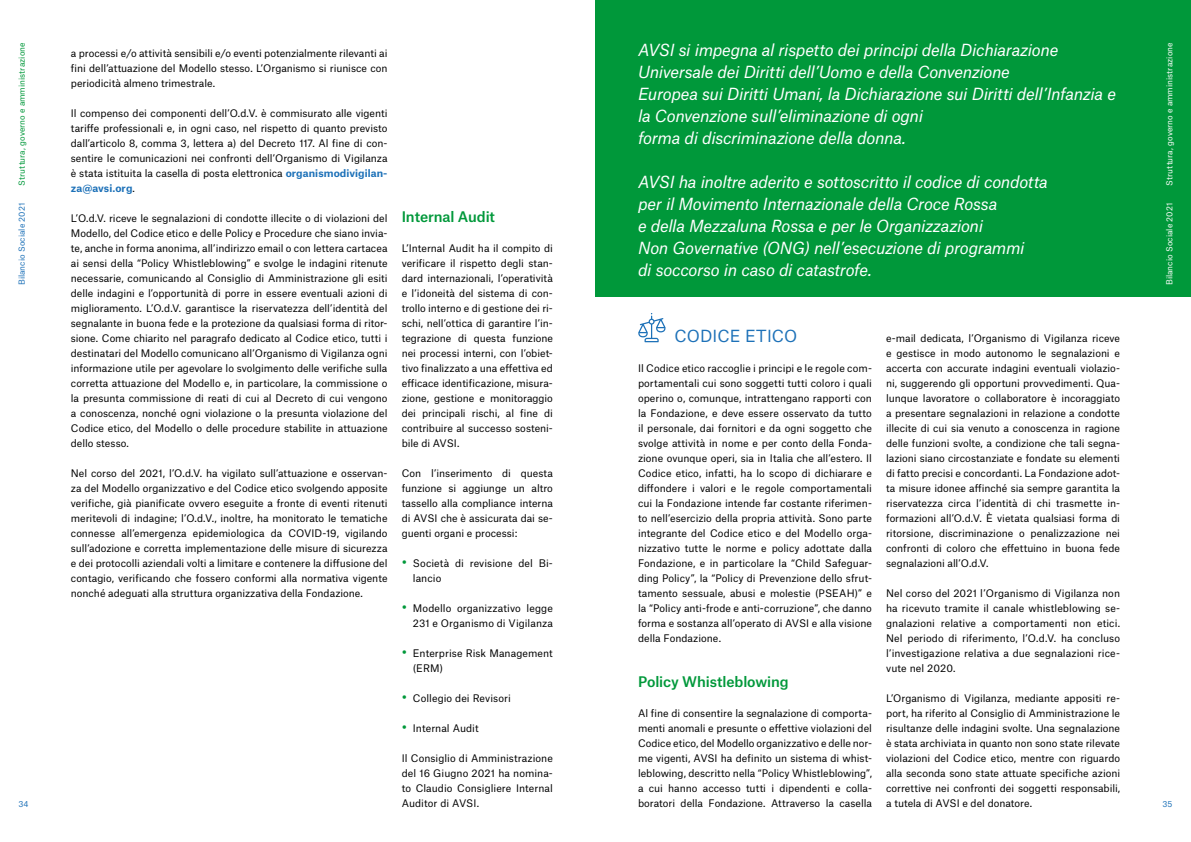
<style>
.page{position:relative;width:1191px;height:842px;background:#fff}
.page>*{position:absolute;margin:0;border:0;box-sizing:border-box;transform-origin:0 0}
.t1{font:italic 16px/22px "Atlas Grotesk";letter-spacing:-.02em;color:#fff}
.t2{font:16px "Atlas Grotesk";letter-spacing:.005em;color:#1d71b8}
.t3{font:16px/30px "Atlas Grotesk";color:#00983a}
.t4{font:500 14px "Atlas Grotesk";letter-spacing:-.005em;color:#00983a}
.t5{font:10px/15px "Atlas Grotesk";color:#000;text-align:justify}
.t6{font:8px "Atlas Grotesk";letter-spacing:.005em;color:#fff}
.t7{font:8px "Atlas Grotesk";letter-spacing:.005em;color:#00983a}
.t8{font:8px "Atlas Grotesk";letter-spacing:.005em;color:#1d71b8}
.s1{font-weight:700;color:#1d71b8}
</style>
<div class="page">
<div style="left:595px;top:0;width:596px;height:297px;background:#00983a"></div>
<svg style="left:638px;top:313px;width:28px;height:29px"></svg>
<p class="t7" style="left:15px;top:185px;width:144px;rotate:-90deg">Struttura, governo e amministrazione</p>
<p class="t6" style="left:1163px;top:185px;width:144px;rotate:-90deg">Struttura, governo e amministrazione</p>
<p class="t1" style="left:638px;top:37px;width:479px">AVSI si impegna al rispetto dei principi della Dichiarazione Universale dei Diritti dell’Uomo e della Convenzione<br>Europea sui Diritti Umani, la Dichiarazione sui Diritti dell’Infanzia e la Convenzione sull’eliminazione di ogni<br>forma di discriminazione della donna.</p>
<p class="t1" style="left:638px;top:169px;width:411px">AVSI ha inoltre aderito e sottoscritto il codice di condotta per il Movimento Internazionale della Croce Rossa<br>e della Mezzaluna Rossa e per le Organizzazioni<br>Non Governative (ONG) nell’esecuzione di programmi<br>di soccorso in caso di catastrofe.</p>
<p class="t5" style="left:71px;top:44px;width:318px">a processi e/o attività sensibili e/o eventi potenzialmente rilevanti ai fini dell’attuazione del Modello stesso. L’Organismo si riunisce con periodicità almeno trimestrale.</p>
<p class="t5" style="left:71px;top:104px;width:318px">Il compenso dei componenti dell’O.d.V. è commisurato alle vigenti tariffe professionali e, in ogni caso, nel rispetto di quanto previsto dall’articolo 8, comma 3, lettera a) del Decreto 117. Al fine di con&shy;sentire le comunicazioni nei confronti dell’Organismo di Vigilanza è stata istituita la casella di posta elettronica <span class="s1">organismodivigilan&shy;za@avsi.org</span>.</p>
<p class="t5" style="left:71px;top:209px;width:318px">L’O.d.V. riceve le segnalazioni di condotte illecite o di violazioni del Modello, del Codice etico e delle Policy e Procedure che siano invia&shy;te, anche in forma anonima, all’indirizzo email o con lettera cartacea ai sensi della “Policy Whistleblowing” e svolge le indagini ritenute necessarie, comunicando al Consiglio di Amministrazione gli esiti delle indagini e l’opportunità di porre in essere eventuali azioni di miglioramento. L’O.d.V. garantisce la riservatezza dell’identità del segnalante in buona fede e la protezione da qualsiasi forma di ritor&shy;sione. Come chiarito nel paragrafo dedicato al Codice etico, tutti i destinatari del Modello comunicano all’Organismo di Vigilanza ogni informazione utile per agevolare lo svolgimento delle verifiche sulla corretta attuazione del Modello e, in particolare, la commissione o la presunta commissione di reati di cui al Decreto di cui vengono a conoscenza, nonché ogni violazione o la presunta violazione del Codice etico, del Modello o delle procedure stabilite in attuazione dello stesso.</p>
<p class="t5" style="left:71px;top:464px;width:318px">Nel corso del 2021, l’O.d.V. ha vigilato sull’attuazione e osservan&shy;za del Modello organizzativo e del Codice etico svolgendo apposite verifiche, già pianificate ovvero eseguite a fronte di eventi ritenuti meritevoli di indagine; l’O.d.V., inoltre, ha monitorato le tematiche connesse all’emergenza epidemiologica da COVID-19, vigilando sull’adozione e corretta implementazione delle misure di sicurezza e dei protocolli aziendali volti a limitare e contenere la diffusione del contagio, verificando che fossero conformi alla normativa vigente nonché adeguati alla struttura organizzativa della Fondazione.</p>
<p class="t8" style="left:15px;top:285px;width:84px;rotate:-90deg">Bilancio Sociale 2021</p>
<p class="t6" style="left:1163px;top:285px;width:84px;rotate:-90deg">Bilancio Sociale 2021</p>
<h2 class="t4" style="left:402px;top:205px;width:95px">Internal Audit</h2>
<p class="t5" style="left:402px;top:239px;width:153px">L’Internal Audit ha il compito di verificare il rispetto degli stan&shy;dard internazionali, l’operatività e l’idoneità del sistema di con&shy;trollo interno e di gestione dei ri&shy;schi, nell’ottica di garantire l’in&shy;tegrazione di questa funzione nei processi interni, con l’obiet&shy;tivo finalizzato a una effettiva ed efficace identificazione, misura&shy;zione, gestione e monitoraggio dei principali rischi, al fine di contribuire al successo sosteni&shy;bile di AVSI.</p>
<p class="t5" style="left:402px;top:464px;width:153px">Con l’inserimento di questa funzione si aggiunge un altro tassello alla compliance interna di AVSI che è assicurata dai se&shy;guenti organi e processi:</p>
<h1 class="t2" style="left:674px;top:323px;width:124px">CODICE ETICO</h1>
<p class="t5" style="left:886px;top:329px;width:235px">e-mail dedicata, l’Organismo di Vigilanza riceve e gestisce in modo autonomo le segnalazioni e accerta con accurate indagini eventuali violazio&shy;ni, suggerendo gli opportuni provvedimenti. Qua&shy;lunque lavoratore o collaboratore è incoraggiato a presentare segnalazioni in relazione a condotte illecite di cui sia venuto a conoscenza in ragione delle funzioni svolte, a condizione che tali segna&shy;lazioni siano circostanziate e fondate su elementi di fatto precisi e concordanti. La Fondazione adot&shy;ta misure idonee affinché sia sempre garantita la riservatezza circa l’identità di chi trasmette in&shy;formazioni all’O.d.V. È vietata qualsiasi forma di ritorsione, discriminazione o penalizzazione nei confronti di coloro che effettuino in buona fede segnalazioni all’O.d.V.</p>
<p class="t5" style="left:886px;top:584px;width:235px">Nel corso del 2021 l’Organismo di Vigilanza non ha ricevuto tramite il canale whistleblowing se&shy;gnalazioni relative a comportamenti non etici.<br>Nel periodo di riferimento, l’O.d.V. ha concluso l’investigazione relativa a due segnalazioni rice&shy;vute nel 2020.</p>
<p class="t5" style="left:886px;top:689px;width:235px">L’Organismo di Vigilanza, mediante appositi re&shy;port, ha riferito al Consiglio di Amministrazione le risultanze delle indagini svolte. Una segnalazione è stata archiviata in quanto non sono state rilevate violazioni del Codice etico, mentre con riguardo alla seconda sono state attuate specifiche azioni correttive nei confronti dei soggetti responsabili, a tutela di AVSI e del donatore.</p>
<p class="t5" style="left:638px;top:359px;width:235px">Il Codice etico raccoglie i principi e le regole com&shy;portamentali cui sono soggetti tutti coloro i quali operino o, comunque, intrattengano rapporti con la Fondazione, e deve essere osservato da tutto il personale, dai fornitori e da ogni soggetto che svolge attività in nome e per conto della Fonda&shy;zione ovunque operi, sia in Italia che all’estero. Il Codice etico, infatti, ha lo scopo di dichiarare e diffondere i valori e le regole comportamentali cui la Fondazione intende far costante riferimen&shy;to nell’esercizio della propria attività. Sono parte integrante del Codice etico e del Modello orga&shy;nizzativo tutte le norme e policy adottate dalla Fondazione, e in particolare la “Child Safeguar&shy;ding Policy”, la “Policy di Prevenzione dello sfrut&shy;tamento sessuale, abusi e molestie (PSEAH)” e la “Policy anti-frode e anti-corruzione”, che danno forma e sostanza all’operato di AVSI e alla visione della Fondazione.</p>
<h2 class="t4" style="left:638px;top:670px;width:152px">Policy Whistleblowing</h2>
<p class="t5" style="left:638px;top:704px;width:235px">Al fine di consentire la segnalazione di comporta&shy;menti anomali e presunte o effettive violazioni del Codice etico, del Modello organizzativo e delle nor&shy;me vigenti, AVSI ha definito un sistema di whist&shy;leblowing, descritto nella “Policy Whistleblowing”, a cui hanno accesso tutti i dipendenti e colla&shy;boratori della Fondazione. Attraverso la casella</p>
<p class="t5" style="left:413px;top:554px;width:142px">Società di revisione del Bi&shy;lancio</p>
<p class="t5" style="left:413px;top:599px;width:142px">Modello organizzativo legge<br>231 e Organismo di Vigilanza</p>
<p class="t5" style="left:413px;top:644px;width:142px">Enterprise Risk Management (ERM)</p>
<p class="t5" style="left:413px;top:689px;width:99px">Collegio dei Revisori</p>
<p class="t5" style="left:413px;top:719px;width:67px">Internal Audit</p>
<h1 class="t3" style="left:402px;top:544px;width:7px">•</h1>
<h1 class="t3" style="left:402px;top:589px;width:7px">•</h1>
<h1 class="t3" style="left:402px;top:634px;width:7px">•</h1>
<h1 class="t3" style="left:402px;top:679px;width:7px">• •</h1>
<p class="t5" style="left:402px;top:749px;width:153px">Il Consiglio di Amministrazione del 16 Giugno 2021 ha nomina&shy;to Claudio Consigliere Internal Auditor di AVSI.</p>
<p class="t8" style="left:18px;top:797px;width:12px">34</p>
<p class="t8" style="left:1162px;top:797px;width:11px">35</p>
</div>
